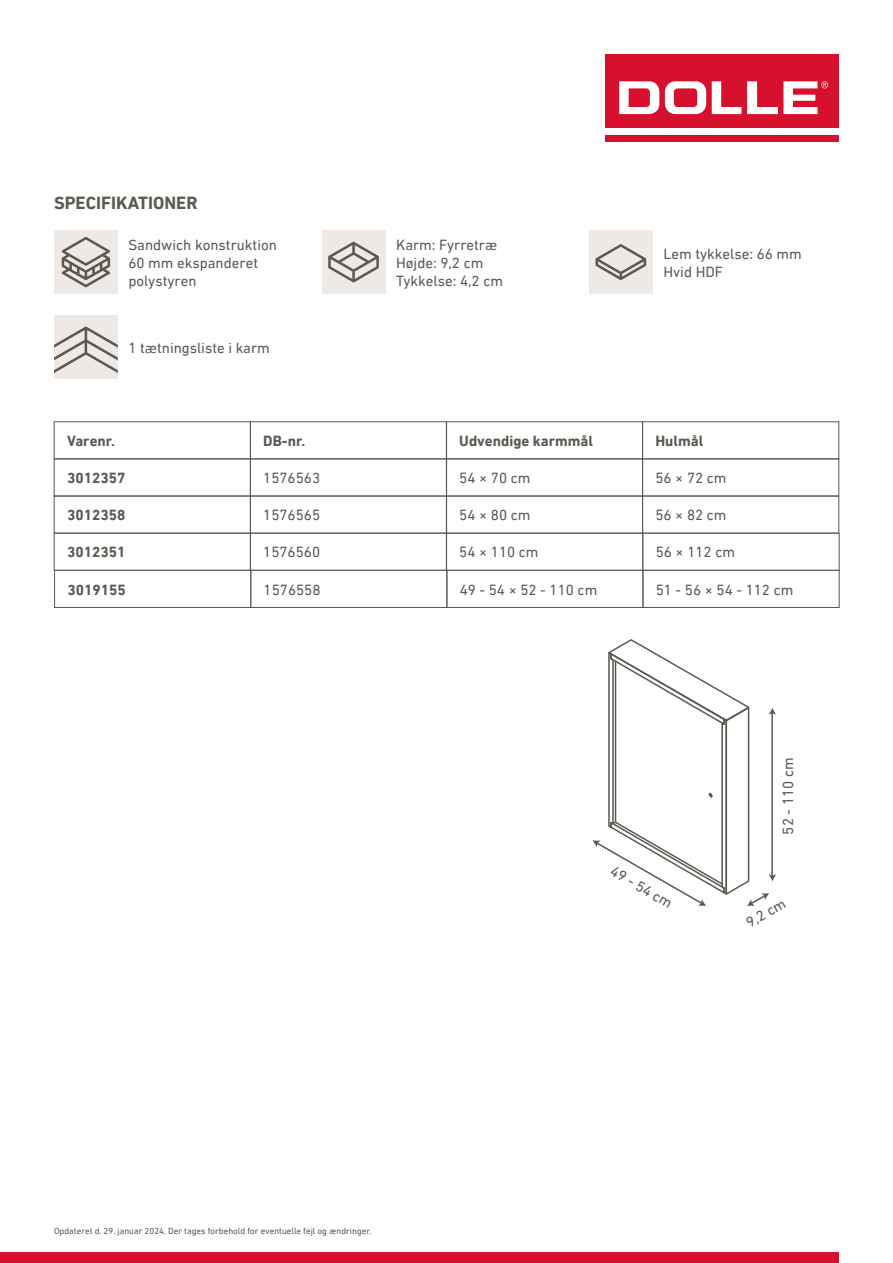
<style>
.page{position:relative;width:893px;height:1263px;background:#fff}
.page>*{position:absolute;margin:0;border:0;box-sizing:border-box;transform-origin:0 0}
.t1{font:700 18px "DIN Next LT Pro";color:#5d5951}
.t2{font:15px/18px "DIN Next LT Pro";color:#5d5951}
.t3{font:700 15px "DIN Next LT Pro";color:#5d5951}
.t4{font:9px "DIN Next LT Pro";color:#5d5951}
</style>
<div class="page">
<div style="left:54px;top:422px;width:197px;height:37px;border:1px solid #5d5951"></div>
<div style="left:54px;top:533px;width:197px;height:37px;border:1px solid #5d5951"></div>
<div style="left:54px;top:459px;width:197px;height:37px;border:1px solid #5d5951"></div>
<div style="left:54px;top:496px;width:197px;height:37px;border:1px solid #5d5951"></div>
<div style="left:54px;top:570px;width:197px;height:38px;border:1px solid #5d5951"></div>
<div style="left:446px;top:422px;width:197px;height:37px;border:1px solid #5d5951"></div>
<div style="left:446px;top:533px;width:197px;height:37px;border:1px solid #5d5951"></div>
<div style="left:446px;top:459px;width:197px;height:37px;border:1px solid #5d5951"></div>
<div style="left:446px;top:496px;width:197px;height:37px;border:1px solid #5d5951"></div>
<div style="left:447px;top:570px;width:196px;height:38px;border:1px solid #5d5951"></div>
<div style="left:250px;top:422px;width:197px;height:37px;border:1px solid #5d5951"></div>
<div style="left:250px;top:533px;width:197px;height:37px;border:1px solid #5d5951"></div>
<div style="left:250px;top:459px;width:197px;height:37px;border:1px solid #5d5951"></div>
<div style="left:250px;top:496px;width:197px;height:37px;border:1px solid #5d5951"></div>
<div style="left:250px;top:570px;width:197px;height:38px;border:1px solid #5d5951"></div>
<div style="left:642px;top:422px;width:197px;height:37px;border:1px solid #5d5951"></div>
<div style="left:643px;top:533px;width:196px;height:37px;border:1px solid #5d5951"></div>
<div style="left:642px;top:459px;width:197px;height:37px;border:1px solid #5d5951"></div>
<div style="left:642px;top:496px;width:197px;height:37px;border:1px solid #5d5951"></div>
<div style="left:643px;top:570px;width:196px;height:38px;border:1px solid #5d5951"></div>
<div style="left:54px;top:315px;width:64px;height:64px;background:#eee9e5"></div>
<svg style="left:54px;top:327px;width:64px;height:46px"></svg>
<div style="left:322px;top:230px;width:63px;height:64px;background:#eee9e5"></div>
<svg style="left:328px;top:242px;width:51px;height:40px"></svg>
<div style="left:54px;top:230px;width:64px;height:64px;background:#eee9e5"></div>
<svg style="left:62px;top:237px;width:48px;height:50px"></svg>
<div style="left:589px;top:230px;width:64px;height:64px;background:#eee9e5"></div>
<svg style="left:595px;top:244px;width:51px;height:36px"></svg>
<svg style="left:592px;top:639px;width:184px;height:267px"></svg>
<div style="left:605px;top:54px;width:234px;height:87px;background:#d7102d"></div>
<div style="left:605px;top:128px;width:234px;height:6px;background:#fff"></div>
<svg style="left:619px;top:81px;width:209px;height:33px"></svg>
<div style="left:0;top:1252px;width:839px;height:11px;background:#d7102d"></div>
<p class="t1" style="left:54px;top:192px;width:145px">SPECIFIKATIONER</p>
<p class="t2" style="left:128px;top:235px;width:150px">Sandwich konstruktion<br>60 mm ekspanderet polystyren</p>
<p class="t2" style="left:396px;top:235px;width:109px">Karm: Fyrretræ<br>Højde: 9,2 cm<br>Tykkelse: 4,2 cm</p>
<p class="t2" style="left:663px;top:244px;width:140px">Lem tykkelse: 66 mm<br>Hvid HDF</p>
<p class="t2" style="left:128px;top:338px;width:143px">1 tætningsliste i karm</p>
<p class="t3" style="left:67px;top:432px;width:50px">Varenr.</p>
<p class="t3" style="left:263px;top:432px;width:44px">DB-nr.</p>
<p class="t3" style="left:459px;top:432px;width:135px">Udvendige karmmål</p>
<p class="t3" style="left:655px;top:432px;width:49px">Hulmål</p>
<p class="t3" style="left:67px;top:469px;width:60px">3012357</p>
<p class="t3" style="left:67px;top:506px;width:60px">3012358</p>
<p class="t2" style="left:263px;top:469px;width:58px">1576563</p>
<p class="t2" style="left:263px;top:506px;width:58px">1576565</p>
<p class="t2" style="left:459px;top:469px;width:73px">54 × 70 cm</p>
<p class="t2" style="left:459px;top:506px;width:73px">54 × 80 cm</p>
<p class="t2" style="left:655px;top:469px;width:73px">56 × 72 cm</p>
<p class="t2" style="left:655px;top:506px;width:73px">56 × 82 cm</p>
<p class="t3" style="left:67px;top:543px;width:60px">3012351</p>
<p class="t2" style="left:263px;top:543px;width:58px">1576560</p>
<p class="t2" style="left:459px;top:543px;width:81px">54 × 110 cm</p>
<p class="t2" style="left:656px;top:543px;width:81px">56 × 112 cm</p>
<p class="t3" style="left:68px;top:581px;width:60px">3019155</p>
<p class="t2" style="left:264px;top:580px;width:58px">1576558</p>
<p class="t2" style="left:460px;top:580px;width:139px">49-54×52-110cm</p>
<p class="t2" style="left:656px;top:580px;width:139px">51-56×54-112cm</p>
<p class="t2" style="left:779px;top:834px;width:78px;rotate:-90deg">52 - 110 cm</p>
<p class="t2" style="left:616px;top:862px;width:70px;rotate:30deg">49 - 54 cm</p>
<p class="t2" style="left:743px;top:915px;width:45px;rotate:-30deg">9,2 cm</p>
<p class="t4" style="left:54px;top:1226px;width:319px">Opdateret d. 29. januar 2024. Der tages forbehold for eventuelle fejl og ændringer.</p>
</div>
